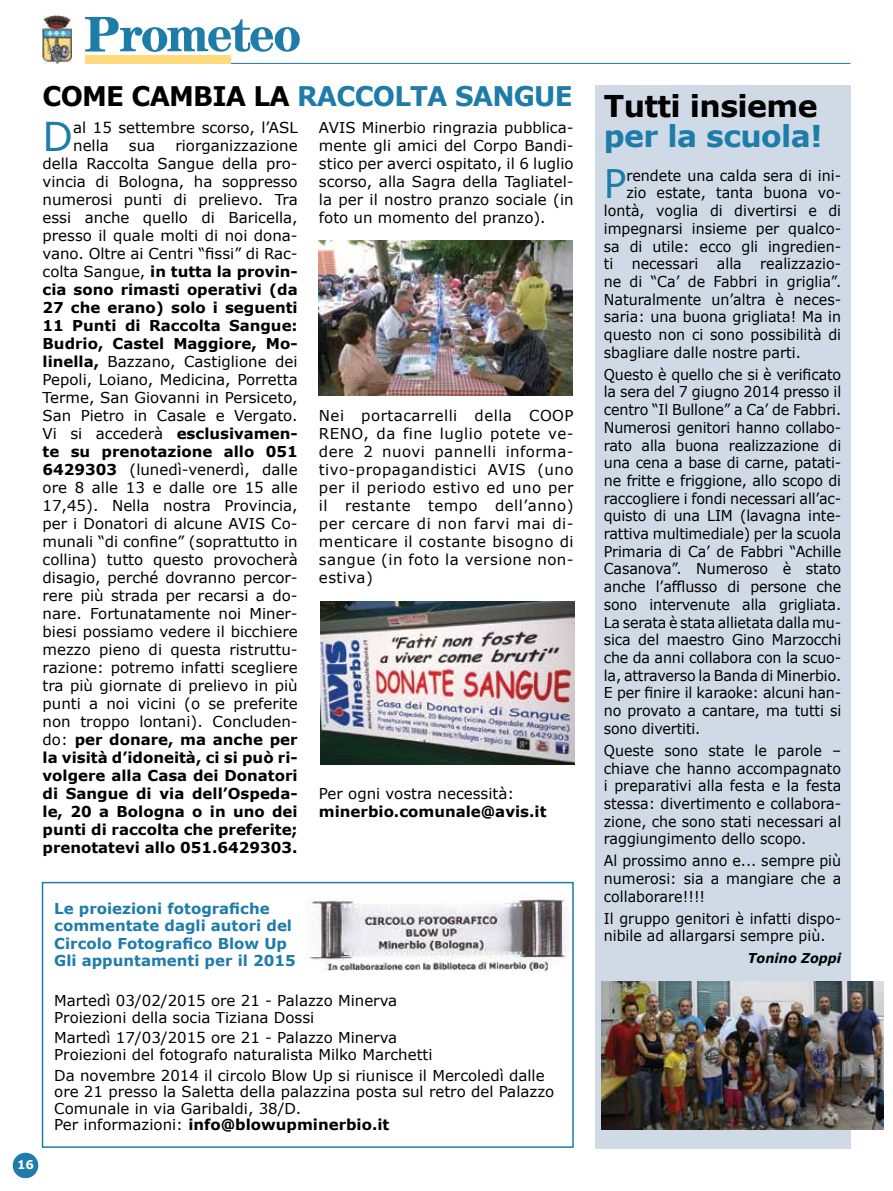
<style>
.page{position:relative;width:893px;height:1191px;background:#fff}
.page>*{position:absolute;margin:0;border:0;box-sizing:border-box;transform-origin:0 0}
.t1{font:39.75px "Verdana";color:#1e7ca9}
.t2{font:39.3px "Verdana";color:#1e7ca9;scale:.95 1}
.t3{font:700 30px "Verdana";letter-spacing:-.02em;color:#000}
.t4{font:700 30px "Verdana";letter-spacing:-.02em;color:#1e7ca9}
.t5{font:700 27px "Verdana";letter-spacing:-.03em;color:#1e7ca9}
.t6{font:15px/18px "Verdana";color:#000}
.t7{font:15px/17.7px "Verdana";color:#000;text-align:justify;scale:.95 1}
.t8{font:700 15px/17.2px "Verdana";color:#1e7ca9}
.t9{font:700 15px "Verdana";color:#000}
.t10{font:italic 700 13.5px "Verdana";color:#000;scale:.95 1}
.t11{font:700 12px "Verdana";color:#fff}
.s1{color:#000}
.s2{font-weight:700}
</style>
<div class="page">
<hr style="left:85px;top:63px;width:765px;height:1px;background:#1e7ca9">
<svg style="left:85px;top:17px;width:215px;height:35px"></svg>
<div style="left:85px;top:55px;width:146px;height:9px;background:#ffdb7e"></div>
<img style="left:42px;top:16px;width:29px;height:47px">
<div style="left:595px;top:85px;width:255px;height:1063px;background:#d0dae7"></div>
<img style="left:319px;top:240px;width:254px;height:156px">
<img style="left:320px;top:601px;width:254px;height:163px">
<img style="left:602px;top:981px;width:281px;height:148px">
<img style="left:308px;top:895px;width:258px;height:76px">
<div style="left:42px;top:882px;width:532px;height:265px;border:2px solid #1e7ca9"></div>
<div style="left:13px;top:1152px;width:25px;height:26px;background:#1e7ca9;border-radius:50%"></div>
<h3 class="t5" style="left:43px;top:79px;width:532px"><span class="s1">COME CAMBIA LA</span> RACCOLTA SANGUE</h3>
<h1 class="t1" style="left:43px;top:111px;width:32px">D</h1>
<p class="t6" style="left:73px;top:118px;width:226px">al 15 settembre scorso, l’ASL nella</p>
<p class="t6" style="left:319px;top:118px;width:256px;text-align:justify">AVIS Minerbio ringrazia pubblica&shy;mente gli amici del Corpo Bandi&shy;stico per averci ospitato, il 6 luglio scorso, alla Sagra della Tagliatel&shy;la per il nostro pranzo sociale (in foto un momento del pranzo).</p>
<p class="t6" style="left:43px;top:136px;width:257px;text-align:justify;text-indent:133px">riorganizzazione della Raccolta Sangue della pro&shy;vincia di Bologna, ha soppresso numerosi punti di prelievo. Tra essi anche quello di Baricella, presso il quale molti di noi dona&shy;vano. Oltre ai Centri “fissi” di Rac&shy;colta Sangue, <span class="s2">in tutta la provin&shy;cia sono rimasti operativi (da 27 che erano) solo i seguenti 11 Punti di Raccolta Sangue:<br>Budrio, Castel Maggiore, Mo&shy;linella,</span> Bazzano, Castiglione dei Pepoli, Loiano, Medicina, Porretta Terme, San Giovanni in Persiceto, San Pietro in Casale e Vergato.<br>Vi si accederà <span class="s2">esclusivamen&shy;te su prenotazione allo 051<br>6429303</span> (lunedì-venerdì, dalle ore 8 alle 13 e dalle ore 15 alle 17,45). Nella nostra Provincia, per i Donatori di alcune AVIS Co&shy;munali “di confine” (soprattutto in collina) tutto questo provocherà disagio, perché dovranno percor&shy;rere più strada per recarsi a do&shy;nare. Fortunatamente noi Miner&shy;biesi possiamo vedere il bicchiere mezzo pieno di questa ristruttu&shy;razione: potremo infatti scegliere tra più giornate di prelievo in più punti a noi vicini (o se preferite non troppo lontani). Concluden&shy;do: <span class="s2">per donare, ma anche per la visità d’idoneità, ci si può ri&shy;volgere alla Casa dei Donatori di Sangue di via dell’Ospeda&shy;le, 20 a Bologna o in uno dei punti di raccolta che preferite; prenotatevi allo 051.6429303.</span></p>
<p class="t6" style="left:129px;top:136px;width:28px">sua</p>
<p class="t6" style="left:319px;top:406px;width:256px;text-align:justify">Nei portacarrelli della COOP RENO, da fine luglio potete ve&shy;dere 2 nuovi pannelli informa&shy;tivo-propagandistici AVIS (uno per il periodo estivo ed uno per il restante tempo dell’anno) per cercare di non farvi mai di&shy;menticare il costante bisogno di sangue (in foto la versione non&shy;estiva)</p>
<p class="t6" style="left:319px;top:784px;width:197px">Per ogni vostra necessità:</p>
<p class="t9" style="left:319px;top:802px;width:229px">minerbio.comunale@avis.it</p>
<p class="t11" style="left:17px;top:1157px;width:18px">16</p>
<p class="t8" style="left:54px;top:899px;width:243px">Le proiezioni fotografiche commentate dagli autori del<br>Circolo Fotografico Blow Up<br>Gli appuntamenti per il 2015</p>
<p class="t6" style="left:54px;top:991px;width:345px;line-height:16.5px">Martedì 03/02/2015 ore 21 - Palazzo Minerva<br>Proiezioni della socia Tiziana Dossi</p>
<p class="t6" style="left:54px;top:1029px;width:380px;line-height:16.5px">Martedì 17/03/2015 ore 21 - Palazzo Minerva<br>Proiezioni del fotografo naturalista Milko Marchetti</p>
<p class="t6" style="left:54px;top:1066px;width:501px;line-height:16.5px">Da novembre 2014 il circolo Blow Up si riunisce il Mercoledì dalle ore 21 presso la Saletta della palazzina posta sul retro del Palazzo Comunale in via Garibaldi, 38/D.<br>Per informazioni: <span class="s2">info@blowupminerbio.it</span></p>
<h3 class="t3" style="left:604px;top:87px;width:215px">Tutti insieme</h3>
<h3 class="t4" style="left:604px;top:117px;width:220px">per la scuola!</h3>
<h2 class="t2" style="left:604px;top:159px;width:25px">P</h2>
<p class="t7" style="left:626px;top:166px;width:228px">rendete una calda sera di ini-</p>
<p class="t7" style="left:626px;top:184px;width:228px">zio estate, tanta buona vo-</p>
<p class="t7" style="left:604px;top:201px;width:251px">lontà, voglia di divertirsi e di</p>
<p class="t7" style="left:604px;top:219px;width:251px">impegnarsi insieme per qualco-</p>
<p class="t7" style="left:604px;top:237px;width:251px">sa di utile: ecco gli ingredien-</p>
<p class="t7" style="left:604px;top:254px;width:251px">ti necessari alla realizzazio-</p>
<p class="t7" style="left:604px;top:272px;width:251px">ne di “Ca’ de Fabbri in griglia”.</p>
<p class="t7" style="left:604px;top:290px;width:251px">Naturalmente un’altra è neces-</p>
<p class="t7" style="left:604px;top:307px;width:251px">saria: una buona grigliata! Ma in</p>
<p class="t7" style="left:604px;top:325px;width:251px">questo non ci sono possibilità di</p>
<p class="t7" style="left:604px;top:343px;width:209px">sbagliare dalle nostre parti.</p>
<p class="t7" style="left:604px;top:365px;width:251px">Questo è quello che si è verificato la sera del 7 giugno 2014 presso il centro “Il Bullone” a Ca’ de Fabbri.<br>Numerosi genitori hanno collabo&shy;rato alla buona realizzazione di una cena a base di carne, patati&shy;ne fritte e friggione, allo scopo di raccogliere i fondi necessari all’ac&shy;quisto di una LIM (lavagna inte&shy;rattiva multimediale) per la scuola Primaria di Ca’ de Fabbri “Achille Casanova”. Numeroso è stato anche l’afflusso di persone che sono intervenute alla grigliata.<br>La serata è stata allietata dalla mu&shy;sica del maestro Gino Marzocchi che da anni collabora con la scuo&shy;la, attraverso la Banda di Minerbio.<br>E per finire il karaoke: alcuni han&shy;no provato a cantare, ma tutti si sono divertiti.</p>
<p class="t7" style="left:604px;top:741px;width:251px">Queste sono state le parole – chiave che hanno accompagnato i preparativi alla festa e la festa stessa: divertimento e collabora&shy;zione, che sono stati necessari al raggiungimento dello scopo.</p>
<p class="t7" style="left:604px;top:851px;width:251px">Al prossimo anno e... sempre più numerosi: sia a mangiare che a collaborare!!!!</p>
<p class="t7" style="left:604px;top:909px;width:251px">Il gruppo genitori è infatti dispo&shy;nibile ad allargarsi sempre più.</p>
<p class="t10" style="left:748px;top:949px;width:100px">Tonino Zoppi</p>
</div>
